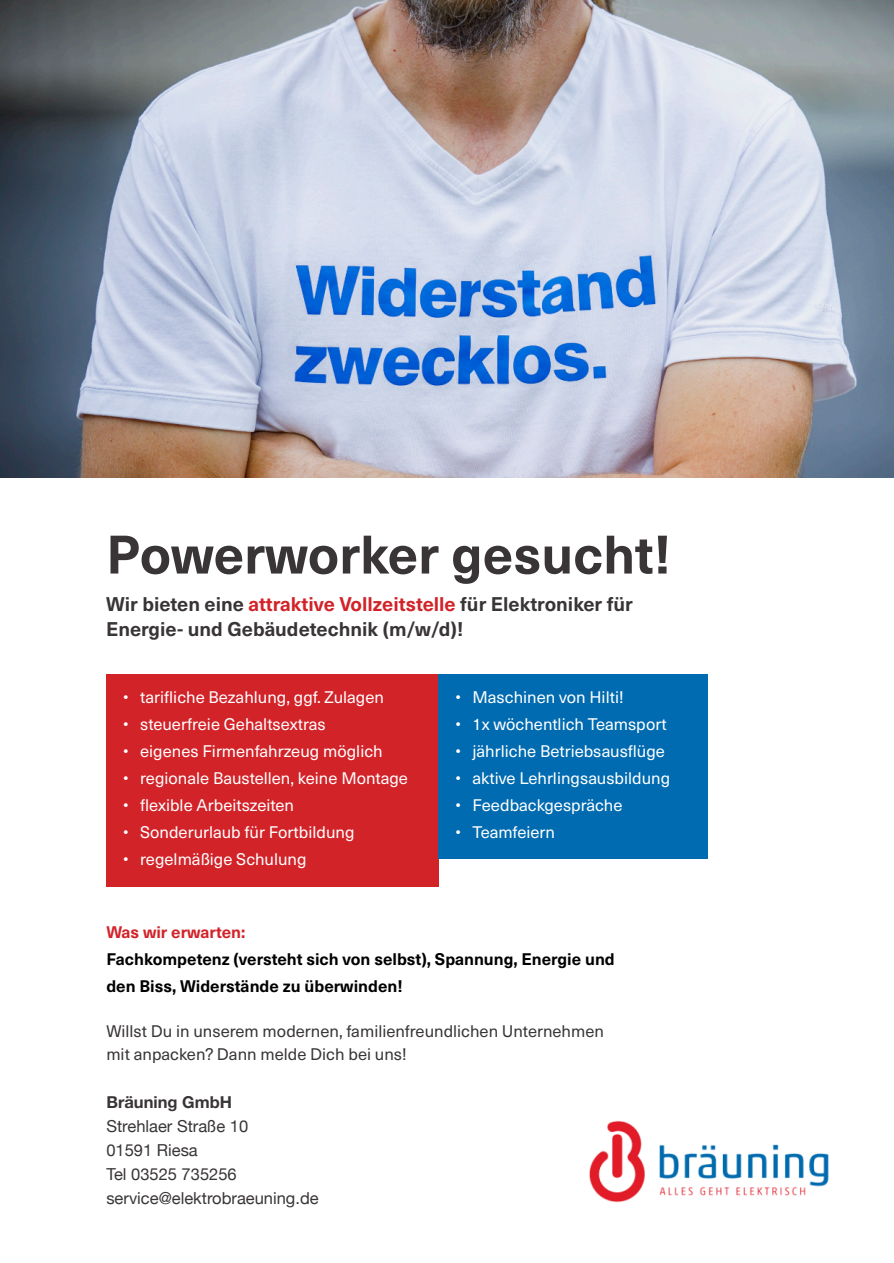
<style>
.page{position:relative;width:894px;height:1263px;background:#fff}
.page>*{position:absolute;margin:0;border:0;box-sizing:border-box;transform-origin:0 0}
.t1{font:700 53.25px "Neue Haas Unica Pro";color:#393536}
.t2{font:700 19.5px/25.5px "Neue Haas Unica Pro";color:#393536}
.t3{font:16.5px "Neue Haas Unica Pro";color:#fff}
.t4{font:16.5px/22.5px "Neue Haas Unica Pro";color:#393536}
.t5{font:700 16.5px/27px "Neue Haas Unica Pro";color:#000}
.t6{font:16.5px/24px "Helvetica Neue";color:#393536}
.t7{font:700 16.5px "Neue Haas Unica Pro";color:#d22329}
.t8{font:700 16.5px "Helvetica Neue";color:#393536}
.s1{color:#d22329}
</style>
<div class="page">
<div style="left:106px;top:674px;width:332px;height:212px;background:#d22329"></div>
<img style="left:589px;top:1120px;width:240px;height:83px">
<div style="left:438px;top:674px;width:269px;height:185px;background:#006bb0"></div>
<img style="left:0;top:0;width:893px;height:478px">
<h1 class="t1" style="left:106px;top:533px;width:566px">Powerworker gesucht!</h1>
<p class="t2" style="left:106px;top:593px;width:528px">Wir bieten eine <span class="s1">attraktive Vollzeitstelle</span> für Elektroniker für<br>Energie- und Gebäudetechnik (m/w/d)!</p>
<p class="t3" style="left:123px;top:690px;width:262px">• tarifliche Bezahlung, ggf. Zulagen</p>
<p class="t3" style="left:123px;top:717px;width:204px">• steuerfreie Gehaltsextras</p>
<p class="t3" style="left:123px;top:744px;width:261px">• eigenes Firmenfahrzeug möglich</p>
<p class="t3" style="left:123px;top:771px;width:286px">• regionale Baustellen, keine Montage</p>
<p class="t3" style="left:123px;top:798px;width:172px">• flexible Arbeitszeiten</p>
<p class="t3" style="left:123px;top:825px;width:233px">• Sonderurlaub für Fortbildung</p>
<p class="t3" style="left:123px;top:852px;width:185px">• regelmäßige Schulung</p>
<p class="t3" style="left:455px;top:690px;width:170px">• Maschinen von Hilti!</p>
<p class="t3" style="left:455px;top:717px;width:213px">• 1x wöchentlich Teamsport</p>
<p class="t3" style="left:455px;top:744px;width:211px">• jährliche Betriebsausflüge</p>
<p class="t3" style="left:455px;top:771px;width:216px">• aktive Lehrlingsausbildung</p>
<p class="t3" style="left:455px;top:798px;width:169px">• Feedbackgespräche</p>
<p class="t3" style="left:455px;top:825px;width:101px">• Teamfeiern</p>
<p class="t7" style="left:106px;top:926px;width:140px">Was wir erwarten:</p>
<p class="t5" style="left:106px;top:947px;width:510px">Fachkompetenz (versteht sich von selbst), Spannung, Energie und den Biss, Widerstände zu überwinden!</p>
<p class="t4" style="left:106px;top:1022px;width:499px">Willst Du in unserem modernen, familienfreundlichen Unternehmen mit anpacken? Dann melde Dich bei uns!</p>
<p class="t8" style="left:106px;top:1096px;width:127px">Bräuning GmbH</p>
<p class="t6" style="left:106px;top:1114px;width:214px">Strehlaer Straße 10<br>01591 Riesa<br>Tel 03525 735256 service@elektrobraeuning.de</p>
</div>
